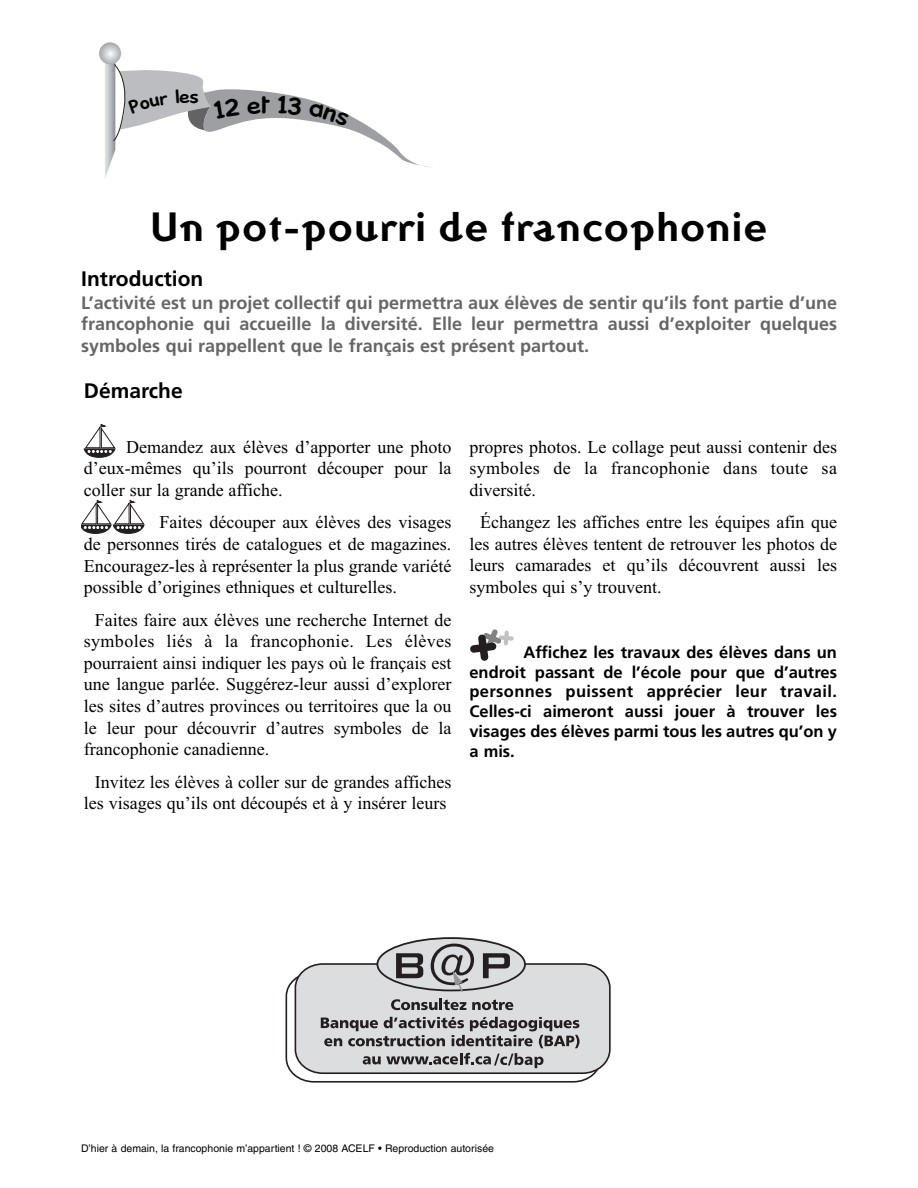
<style>
.page{position:relative;width:918px;height:1188px;background:#fff}
.page>*{position:absolute;margin:0;border:0;box-sizing:border-box;transform-origin:0 0}
.t1{font:700 42px "Ottomat";color:#000}
.t2{font:22.95px "Kronika";color:#000}
.t3{font:700 21px "Frutiger";color:#000}
.t4{font:18px/21.6px "Times New Roman";color:#000;text-align:justify}
.t5{font:700 18px/21.6px "Frutiger";color:#666;text-align:justify}
.t6{font:700 16.5px/19.8px "Frutiger";color:#000;text-align:justify}
.t7{font:10.5px "Helvetica";color:#000}
</style>
<div class="page">
<svg style="left:99px;top:42px;width:22px;height:22px"></svg>
<svg style="left:81px;top:500px;width:64px;height:34px"></svg>
<svg style="left:84px;top:424px;width:31px;height:34px"></svg>
<svg style="left:470px;top:629px;width:44px;height:32px"></svg>
<svg style="left:377px;top:938px;width:148px;height:52px"></svg>
<svg style="left:286px;top:944px;width:325px;height:139px"></svg>
<svg style="left:105px;top:61px;width:324px;height:117px"></svg>
<p class="t2" style="left:262px;top:92px;width:10px">t</p>
<h1 class="t1" style="left:150px;top:202px;width:620px">Un pot-pourri de francophonie</h1>
<p class="t3" style="left:81px;top:270px;width:124px">Introduction</p>
<p class="t5" style="left:81px;top:293px;width:757px">L’activité est un projet collectif qui permettra aux élèves de sentir qu’ils font partie d’une francophonie qui accueille la diversité. Elle leur permettra aussi d’exploiter quelques symboles qui rappellent que le français est présent partout.</p>
<p class="t3" style="left:84px;top:383px;width:100px">Démarche</p>
<p class="t4" style="left:84px;top:436px;width:369px;text-indent:42px">Demandez aux élèves d’apporter une photo d’eux-mêmes qu’ils pourront découper pour la coller sur la grande affiche.</p>
<p class="t4" style="left:84px;top:511px;width:369px;text-indent:76px">Faites découper aux élèves des visages de personnes tirés de catalogues et de magazines.<br>Encouragez-les à représenter la plus grande variété possible d’origines ethniques et culturelles.</p>
<p class="t4" style="left:84px;top:609px;width:369px;text-indent:11px">Faites faire aux élèves une recherche Internet de symboles liés à la francophonie. Les élèves pourraient ainsi indiquer les pays où le français est une langue parlée. Suggérez-leur aussi d’explorer les sites d’autres provinces ou territoires que la ou le leur pour découvrir d’autres symboles de la francophonie canadienne.</p>
<p class="t4" style="left:84px;top:771px;width:369px;text-align:center">Invitez les élèves à coller sur de grandes affiches les visages qu’ils ont découpés et à y insérer leurs</p>
<p class="t4" style="left:469px;top:436px;width:369px">propres photos. Le collage peut aussi contenir des symboles de la francophonie dans toute sa diversité.</p>
<p class="t4" style="left:469px;top:511px;width:369px;text-indent:11px">Échangez les affiches entre les équipes afin que les autres élèves tentent de retrouver les photos de leurs camarades et qu’ils découvrent aussi les symboles qui s’y trouvent.</p>
<p class="t6" style="left:469px;top:643px;width:369px;text-indent:54px">Affichez les travaux des élèves dans un endroit passant de l’école pour que d’autres personnes puissent apprécier leur travail.<br>Celles-ci aimeront aussi jouer à trouver les visages des élèves parmi tous les autres qu’on y a mis.</p>
<p class="t7" style="left:81px;top:1145px;width:415px">D’hier à demain, la francophonie m’appartient ! © 2008 ACELF • Reproduction autorisée</p>
</div>
